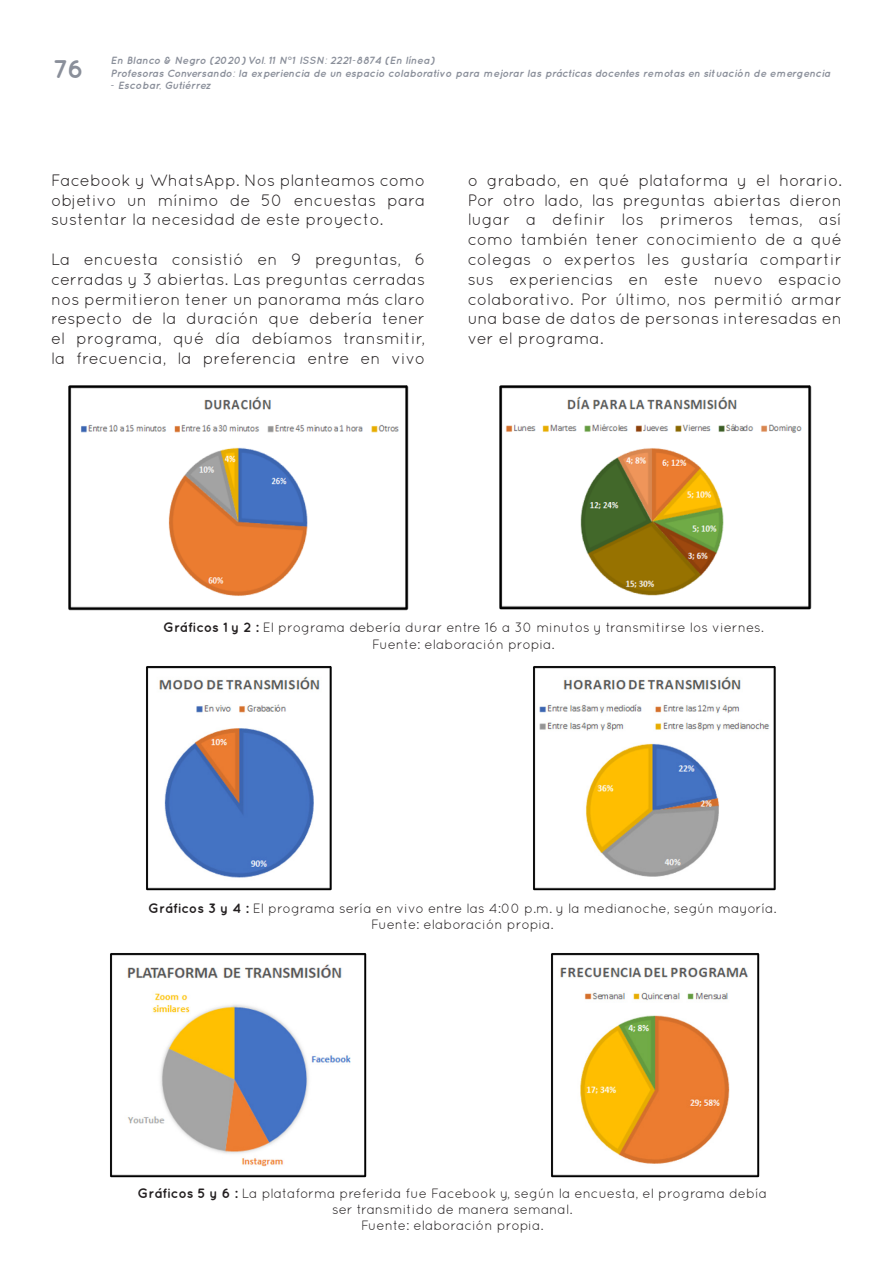
<style>
.page{position:relative;width:893px;height:1263px;background:#fff}
.page>*{position:absolute;margin:0;border:0;box-sizing:border-box;transform-origin:0 0}
.t1{font:700 25.5px "Quicksand";color:#8a8f9a}
.TEXTO{font:16.5px/19.8px "Quicksand";color:#231f20;text-align:justify}
.cuadro{font:13.5px/16.2px "Quicksand";color:#231f20;text-align:center}
.t2{font:italic 700 10.5px "Quicksand";color:#8a8f9a}
.s1{font-weight:700}
</style>
<div class="page">
<img style="left:68px;top:385px;width:341px;height:225px">
<img style="left:499px;top:385px;width:312px;height:225px">
<img style="left:146px;top:666px;width:185px;height:225px">
<img style="left:533px;top:666px;width:243px;height:225px">
<img style="left:110px;top:953px;width:257px;height:225px">
<img style="left:551px;top:953px;width:208px;height:225px">
<h1 class="t1" style="left:53px;top:54px;width:32px">76</h1>
<p class="t2" style="left:111px;top:54px;width:326px">En Blanco &amp; Negro (2020) Vol. 11 N°1 ISSN: 2221-8874 (En línea)</p>
<p class="t2" style="left:111px;top:67px;width:722px">Profesoras Conversando: la experiencia de un espacio colaborativo para mejorar las prácticas docentes remotas en situación de emergencia</p>
<p class="t2" style="left:111px;top:79px;width:102px">- Escobar, Gutiérrez</p>
<p class="TEXTO" style="left:51px;top:170px;width:376px">Facebook y WhatsApp. Nos planteamos como objetivo un mínimo de 50 encuestas para sustentar la necesidad de este proyecto.</p>
<p class="TEXTO" style="left:51px;top:249px;width:376px">La encuesta consistió en 9 preguntas, 6 cerradas y 3 abiertas. Las preguntas cerradas nos permitieron tener un panorama más claro respecto de la duración que debería tener el programa, qué día debíamos transmitir, la frecuencia, la preferencia entre en vivo</p>
<p class="TEXTO" style="left:468px;top:170px;width:376px">o grabado, en qué plataforma y el horario.<br>Por otro lado, las preguntas abiertas dieron lugar a definir los primeros temas, así como también tener conocimiento de a qué colegas o expertos les gustaría compartir sus experiencias en este nuevo espacio colaborativo. Por último, nos permitió armar una base de datos de personas interesadas en ver el programa.</p>
<p class="cuadro" style="left:163px;top:619px;width:602px"><span class="s1">Gráficos 1 y 2 :</span> El programa debería durar entre 16 a 30 minutos y transmitirse los viernes.</p>
<p class="cuadro" style="left:372px;top:636px;width:184px">Fuente: elaboración propia.</p>
<p class="cuadro" style="left:148px;top:900px;width:630px"><span class="s1">Gráficos 3 y 4 :</span> El programa sería en vivo entre las 4:00 p.m. y la medianoche, según mayoría.</p>
<p class="cuadro" style="left:371px;top:916px;width:184px">Fuente: elaboración propia.</p>
<p class="cuadro" style="left:137px;top:1185px;width:631px"><span class="s1">Gráficos 5 y 6 :</span> La plataforma preferida fue Facebook y, según la encuesta, el programa debía ser transmitido de manera semanal.</p>
<p class="cuadro" style="left:361px;top:1217px;width:184px">Fuente: elaboración propia.</p>
</div>
